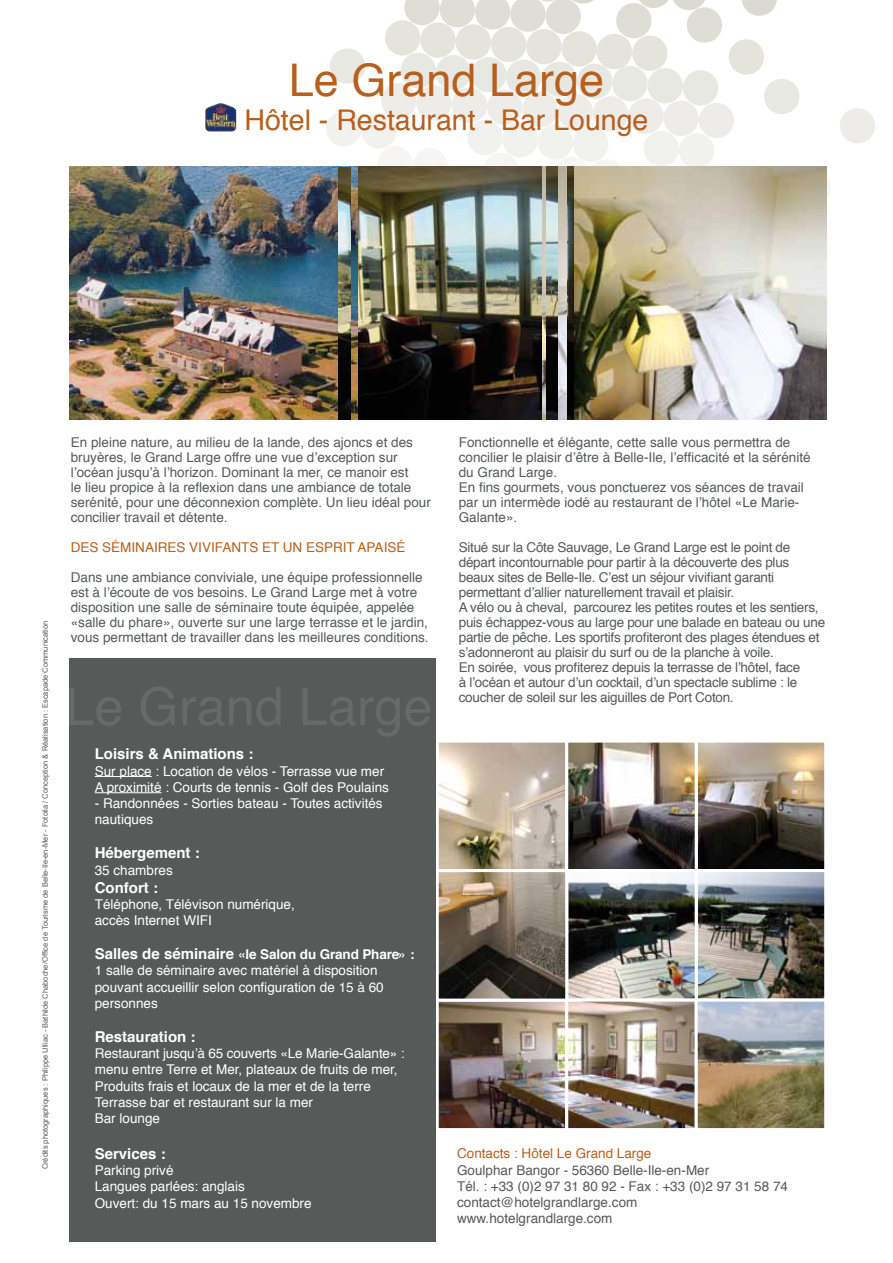
<style>
.page{position:relative;width:893px;height:1263px;background:#fff}
.page>*{position:absolute;margin:0;border:0;box-sizing:border-box;transform-origin:0 0}
.t1{font:45px "Helvetica";color:#b85f1d}
.t2{font:28.5px "Helvetica";color:#b85f1d}
.t3{font:700 15px "Helvetica";color:#fff}
.t4{font:13.5px/15px "Helvetica";color:#565a58}
.t5{font:13.5px/15px "Helvetica";letter-spacing:-.02em;color:#565a58}
.t6{font:13.5px/16.2px "Helvetica";color:#fff}
.t7{font:13.5px "Helvetica";color:#b85f1d}
.t8{font:7.5px "Arial";color:#565a58}
.s1{font-weight:700;font-size:15px}
.s2{font-weight:700}
</style>
<div class="page">
<svg style="left:840px;top:108px;width:35px;height:35px"></svg>
<svg style="left:325px;top:0;width:505px;height:221px"></svg>
<img style="left:440px;top:743px;width:383px;height:384px">
<div style="left:436px;top:998px;width:132px;height:133px;border:3px solid #fff"></div>
<div style="left:695px;top:739px;width:132px;height:133px;border:3px solid #fff"></div>
<div style="left:695px;top:869px;width:132px;height:132px;border:3px solid #fff"></div>
<div style="left:436px;top:739px;width:132px;height:133px;border:3px solid #fff"></div>
<div style="left:565px;top:739px;width:133px;height:133px;border:3px solid #fff"></div>
<div style="left:565px;top:869px;width:133px;height:132px;border:3px solid #fff"></div>
<div style="left:436px;top:869px;width:132px;height:132px;border:3px solid #fff"></div>
<div style="left:565px;top:998px;width:133px;height:133px;border:3px solid #fff"></div>
<div style="left:695px;top:998px;width:132px;height:133px;border:3px solid #fff"></div>
<div style="left:69px;top:658px;width:367px;height:584px;background:#565a58"></div>
<svg style="left:69px;top:687px;width:361px;height:49px"></svg>
<img style="left:69px;top:167px;width:289px;height:253px">
<img style="left:358px;top:167px;width:468px;height:253px">
<img style="left:338px;top:167px;width:13px;height:253px">
<img style="left:558px;top:167px;width:9px;height:253px">
<img style="left:542px;top:167px;width:3px;height:253px">
<hr style="left:95px;top:776px;width:57px;height:1px;background:#fff">
<hr style="left:95px;top:792px;width:67px;height:1px;background:#fff">
<img style="left:205px;top:103px;width:31px;height:29px">
<h1 class="t1" style="left:289px;top:45px;width:317px">Le Grand Large</h1>
<h2 class="t2" style="left:244px;top:98px;width:405px">Hôtel - Restaurant - Bar Lounge</h2>
<p class="t8" style="left:40px;top:1169px;width:550px;rotate:-90deg">Crédits photographiques : Philippe Ulliac - Bathilde Chaboche/Office de Tourisme de Belle-Ile-en-Mer - Fotolia / Conception &amp; Réalisation : Escapade Communication</p>
<p class="t4" style="left:71px;top:436px;width:362px">En pleine nature, au milieu de la lande, des ajoncs et des bruyères, le Grand Large offre une vue d’exception sur l’océan jusqu’à l’horizon. Dominant la mer, ce manoir est<br>le lieu propice à la reflexion dans une ambiance de totale serénité, pour une déconnexion complète. Un lieu idéal pour concilier travail et détente.</p>
<p class="t7" style="left:71px;top:537px;width:336px">Des séminaires vivifants et u n esprit apaisé</p>
<p class="t4" style="left:71px;top:571px;width:359px">Dans une ambiance conviviale, une équipe professionnelle est à l’écoute de vos besoins. Le Grand Large met à votre disposition une salle de séminaire toute équipée, appelée «salle du phare», ouverte sur une large terrasse et le jardin, vous permettant de travailler dans les meilleures conditions.</p>
<p class="t3" style="left:95px;top:742px;width:160px">Loisirs &amp; Animations :</p>
<p class="t6" style="left:95px;top:763px;width:296px">Sur place : Location de vélos - Terrasse vue mer<br>A proximité : Courts de tennis - Golf des Poulains</p>
<p class="t6" style="left:95px;top:795px;width:289px">- Randonnées - Sorties bateau - Toutes activités nautiques</p>
<p class="t3" style="left:95px;top:841px;width:107px">Hébergement :</p>
<p class="t6" style="left:95px;top:862px;width:80px">35 chambres</p>
<p class="t3" style="left:95px;top:875px;width:65px">Confort :</p>
<p class="t6" style="left:95px;top:896px;width:202px">Téléphone, Télévison numérique, accès I nternet WIFI</p>
<p class="t6" style="left:95px;top:947px;width:321px"><span class="s1">Salles de séminaire</span> <span class="s2">«le Salon du Grand Phare» :<br></span>1 salle de séminaire avec matériel à disposition pouvant accueillir selon configuration de 15 à 60 personnes</p>
<p class="t3" style="left:95px;top:1024px;width:102px">Restauration :</p>
<p class="t6" style="left:95px;top:1046px;width:311px">Restaurant jusqu’à 65 couverts «Le Marie-Galante» : menu entre Terre et Mer, plateaux de fruits de mer, Produits frais et locaux de la mer et de la terre Terrasse bar et restaurant sur la mer<br>Bar lounge</p>
<p class="t3" style="left:95px;top:1141px;width:72px">Services :</p>
<p class="t6" style="left:95px;top:1163px;width:218px">Parking privé<br>Langues parlées: anglais<br>Ouvert: du 15 mars au 15 novembre</p>
<p class="t4" style="left:459px;top:436px;width:353px">Fonctionnelle et élégante, cette salle vous permettra de concilier le plaisir d’être à Belle-I le, l’efficacité et la sérénité du Grand Large.<br>En fins gourmets, vous ponctuerez vos séances de travail par un intermède iodé au restaurant de l’hôtel «Le Marie-Galante».</p>
<p class="t5" style="left:459px;top:541px;width:368px">Situé sur la Côte Sauvage, Le Grand Large est le point de départ incontournable pour partir à la découverte des plus beaux sites de Belle-I le. C’est un séjour vivifiant garanti permettant d’allier naturellement travail et plaisir.<br>A vélo ou à cheval, parcourez les petites routes et les sentiers, puis échappez-vous au large pour une balade en bateau ou une partie de pêche. Les sportifs profiteront des plages étendues et s’adonneront au plaisir du surf ou de la planche à voile.<br>En soirée, vous profiterez depuis la terrasse de l’hôtel, face<br>à l’océan et autour d’un cocktail, d’un spectacle sublime : le coucher de soleil sur les aiguilles de Port Coton.</p>
<p class="t7" style="left:457px;top:1143px;width:196px">Contacts : Hôtel Le Grand Large</p>
<p class="t4" style="left:457px;top:1162px;width:332px;line-height:16.2px">Goulphar Bangor - 56360 Belle-I le-en-Mer<br>Tél. : +33 (0)2 97 31 80 92 - Fax : +33 (0)2 97 31 58 74 contact@hotelgrandlarge.com www.hotelgrandlarge.com</p>
</div>
